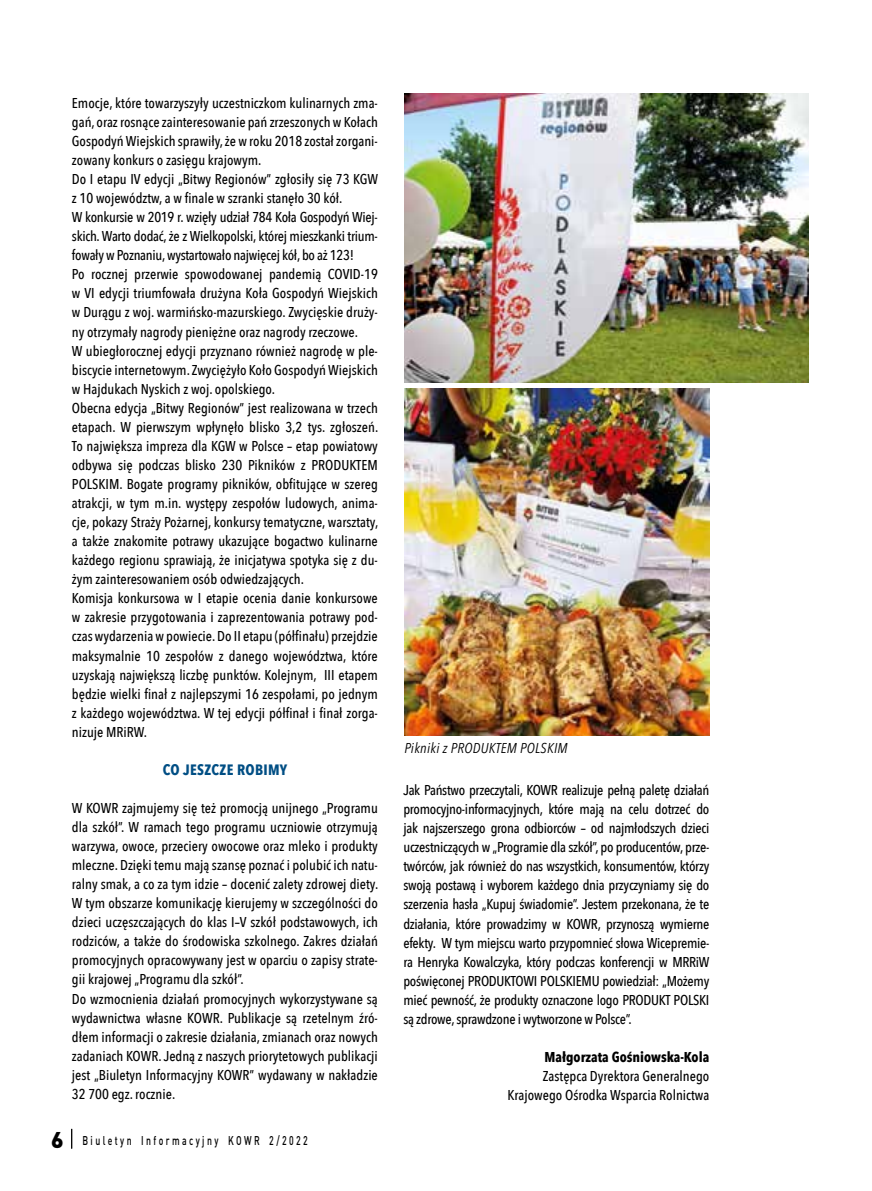
<style>
.page{position:relative;width:872px;height:1191px;background:#fff}
.page>*{position:absolute;margin:0;border:0;box-sizing:border-box;transform-origin:0 0}
.t1{font:700 15px "Avenir Next Condensed";letter-spacing:.02em;color:#004e84}
.t2{font:500 14.25px/19px "Avenir Next Condensed";color:#000}
.t3{font:700 14.25px "Avenir Next Condensed";color:#000}
.t4{font:italic 14.25px "Avenir Next Condensed";letter-spacing:.02em;color:#000}
.t5{font:500 12.6px "DIN";letter-spacing:.28em;color:#000;scale:.69 1}
.s1{font-weight:900;font-size:22.5px}
</style>
<div class="page">
<svg style="left:71px;top:1128px;width:1px;height:20px"></svg>
<img style="left:404px;top:94px;width:404px;height:288px">
<img style="left:404px;top:389px;width:305px;height:347px">
<p class="t2" style="left:72px;top:93px;width:308px">Emocje, które towarzyszyły uczestniczkom kulinarnych zma&shy;gań, oraz rosnące zainteresowanie pań zrzeszonych w Kołach Gospodyń Wiejskich sprawiły, że w roku 2018 został zorgani&shy;zowany konkurs o zasięgu krajowym.<br>Do I etapu IV edycji „Bitwy Regionów” zgłosiły się 73 KGW z 10 województw, a w finale w szranki stanęło 30 kół.<br>W konkursie w 2019 r. wzięły udział 784 Koła Gospodyń Wiej&shy;skich. Warto dodać, że z Wielkopolski, której mieszkanki trium&shy;fowały w Poznaniu, wystartowało najwięcej kół, bo aż 123!<br>Po rocznej przerwie spowodowanej pandemią COVID-19 w VI edycji triumfowała drużyna Koła Gospodyń Wiejskich w Durągu z woj. warmińsko-mazurskiego. Zwycięskie druży&shy;ny otrzymały nagrody pieniężne oraz nagrody rzeczowe.<br>W ubiegłorocznej edycji przyznano również nagrodę w ple&shy;biscycie internetowym. Zwyciężyło Koło Gospodyń Wiejskich w Hajdukach Nyskich z woj. opolskiego.<br>Obecna edycja „Bitwy Regionów” jest realizowana w trzech etapach. W pierwszym wpłynęło blisko 3,2 tys. zgłoszeń.<br>To największa impreza dla KGW w Polsce – etap powiatowy odbywa się podczas blisko 230 Pikników z PRODUKTEM POLSKIM. Bogate programy pikników, obfitujące w szereg atrakcji, w tym m.in. występy zespołów ludowych, anima&shy;cje, pokazy Straży Pożarnej, konkursy tematyczne, warsztaty, a także znakomite potrawy ukazujące bogactwo kulinarne każdego regionu sprawiają, że inicjatywa spotyka się z du&shy;żym zainteresowaniem osób odwiedzających.<br>Komisja konkursowa w I etapie ocenia danie konkursowe w zakresie przygotowania i zaprezentowania potrawy pod&shy;czas wydarzenia w powiecie. Do II etapu (półfinału) przejdzie maksymalnie 10 zespołów z danego województwa, które uzyskają największą liczbę punktów. Kolejnym, III etapem będzie wielki finał z najlepszymi 16 zespołami, po jednym z każdego województwa. W tej edycji półfinał i finał zorga&shy;nizuje MRiRW.</p>
<p class="t1" style="left:163px;top:760px;width:126px">CO JESZCZE ROBIMY</p>
<p class="t2" style="left:72px;top:798px;width:308px">W KOWR zajmujemy się też promocją unijnego „Programu dla szkół”. W ramach tego programu uczniowie otrzymują warzywa, owoce, przeciery owocowe oraz mleko i produkty mleczne. Dzięki temu mają szansę poznać i polubić ich natu&shy;ralny smak, a co za tym idzie – docenić zalety zdrowej diety.<br>W tym obszarze komunikację kierujemy w szczególności do dzieci uczęszczających do klas I–V szkół podstawowych, ich rodziców, a także do środowiska szkolnego. Zakres działań promocyjnych opracowywany jest w oparciu o zapisy strate&shy;gii krajowej „Programu dla szkół”.<br>Do wzmocnienia działań promocyjnych wykorzystywane są wydawnictwa własne KOWR. Publikacje są rzetelnym źró&shy;dłem informacji o zakresie działania, zmianach oraz nowych zadaniach KOWR. Jedną z naszych priorytetowych publikacji jest „Biuletyn Informacyjny KOWR” wydawany w nakładzie 32 700 egz. rocznie.</p>
<p class="t5" style="left:51px;top:1132px;width:374px"><span class="s1">6</span> Biuletyn Informacyjny KOWR 2/2022</p>
<p class="t4" style="left:404px;top:739px;width:165px">Pikniki z PRODUKTEM POLSKIM</p>
<p class="t2" style="left:403px;top:780px;width:308px;text-align:justify">Jak Państwo przeczytali, KOWR realizuje pełną paletę działań promocyjno-informacyjnych, które mają na celu dotrzeć do jak najszerszego grona odbiorców – od najmłodszych dzieci uczestniczących w „Programie dla szkół”, po producentów, prze&shy;twórców, jak również do nas wszystkich, konsumentów, którzy swoją postawą i wyborem każdego dnia przyczyniamy się do szerzenia hasła „Kupuj świadomie”. Jestem przekonana, że te działania, które prowadzimy w KOWR, przynoszą wymierne efekty. W tym miejscu warto przypomnieć słowa Wicepremie&shy;ra Henryka Kowalczyka, który podczas konferencji w MRRiW poświęconej PRODUKTOWI POLSKIEMU powiedział: „Możemy mieć pewność, że produkty oznaczone logo PRODUKT POLSKI są zdrowe, sprawdzone i wytworzone w Polsce”.</p>
<p class="t3" style="left:544px;top:1048px;width:166px">Małgorzata Gośniowska-Kola</p>
<p class="t2" style="left:507px;top:1066px;width:203px;text-align:right">Zastępca Dyrektora Generalnego<br>Krajowego Ośrodka Wsparcia Rolnictwa</p>
</div>
